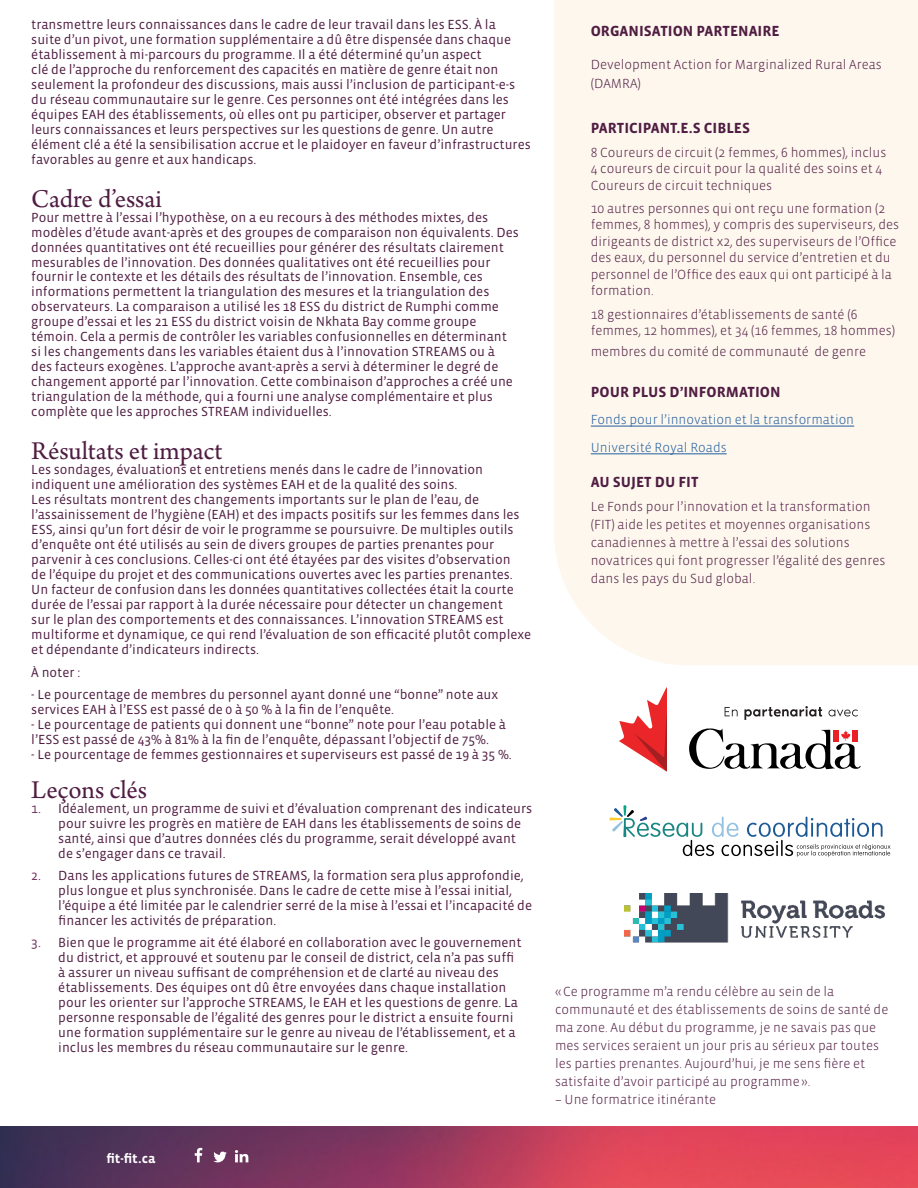
<style>
.page{position:relative;width:918px;height:1188px;background:#fff}
.page>*{position:absolute;margin:0;border:0;box-sizing:border-box;transform-origin:0 0}
.t1{font:27px "Arno Pro";letter-spacing:-.005em;color:#501d42}
.t2{font:700 15px "Vista Sans OTCE";color:#501d42}
.t3{font:13.5px/15px "Vista Sans OTCE";color:#501d42}
.t4{font:300 13.5px/18px "Vista Sans OTCE";color:#501d42}
.t5{font:300 13.5px/27.8px "Vista Sans OTCE";color:#215e9e}
.t6{font:700 13.5px "Vista Sans OTCE";color:#fff}
.s1{color:#71335f}
</style>
<div class="page">
<div style="left:554px;top:0;width:364px;height:665px;background:#fdf7ee"></div>
<hr style="left:591px;top:426px;width:263px;height:1px;background:#215e9e">
<hr style="left:591px;top:454px;width:136px;height:1px;background:#215e9e">
<img style="left:624px;top:893px;width:261px;height:49px">
<svg style="left:609px;top:805px;width:281px;height:52px"></svg>
<svg style="left:619px;top:687px;width:48px;height:84px"></svg>
<svg style="left:689px;top:706px;width:172px;height:64px"></svg>
<img style="left:0;top:1126px;width:918px;height:62px">
<svg style="left:213px;top:1152px;width:14px;height:10px"></svg>
<svg style="left:195px;top:1148px;width:7px;height:14px"></svg>
<svg style="left:235px;top:1150px;width:13px;height:12px"></svg>
<p class="t3" style="left:31px;top:17px;width:501px">transmettre leurs connaissances dans le cadre de leur travail dans les ESS. À la<br>suite d’un pivot, une formation supplémentaire a dû être dispensée dans chaque établissement à mi-parcours du programme. Il a été déterminé qu’un aspect<br>clé de l’approche du renforcement des capacités en matière de genre était non seulement la profondeur des discussions, mais aussi l’inclusion de participant-e-s du réseau communautaire sur le genre. Ces personnes ont été intégrées dans les équipes EAH des établissements, où elles ont pu participer, observer et partager leurs connaissances et leurs perspectives sur les questions de genre. Un autre élément clé a été la sensibilisation accrue et le plaidoyer en faveur d’infrastructures favorables au genre et aux handicaps.</p>
<h1 class="t1" style="left:31px;top:183px;width:132px">Cadre d’essai</h1>
<p class="t3" style="left:31px;top:209px;width:489px">Pour mettre à l’essai l’hypothèse, on a eu recours à des méthodes mixtes, des modèles d’étude avant-après et des groupes de comparaison non équivalents. Des données quantitatives ont été recueillies pour générer des résultats clairement mesurables de l’innovation. Des données qualitatives ont été recueillies pour fournir le contexte et les détails des résultats de l’innovation. Ensemble, ces informations permettent la triangulation des mesures et la triangulation des observateurs. La comparaison a utilisé les 18 ESS du district de Rumphi comme groupe d’essai et les 21 ESS du district voisin de Nkhata Bay comme groupe témoin. Cela a permis de contrôler les variables confusionnelles en déterminant si les changements dans les variables étaient dus à l’innovation STREAMS ou à des facteurs exogènes. L’approche avant-après a servi à déterminer le degré de changement apporté par l’innovation. Cette combinaison d’approches a créé une triangulation de la méthode, qui a fourni une analyse complémentaire et plus complète que les approches STREAM individuelles.</p>
<h1 class="t1" style="left:31px;top:436px;width:193px">Résultats et impact</h1>
<p class="t3" style="left:31px;top:462px;width:502px">Les sondages, évaluations et entretiens menés dans le cadre de l’innovation indiquent une amélioration des systèmes EAH et de la qualité des soins.<br>Les résultats montrent des changements importants sur le plan de l’eau, de l’assainissement de l’hygiène (EAH) et des impacts positifs sur les femmes dans les ESS, ainsi qu’un fort désir de voir le programme se poursuivre. De multiples outils d’enquête ont été utilisés au sein de divers groupes de parties prenantes pour parvenir à ces conclusions. Celles-ci ont été étayées par des visites d’observation<br>de l’équipe du projet et des communications ouvertes avec les parties prenantes.<br>Un facteur de confusion dans les données quantitatives collectées était la courte durée de l’essai par rapport à la durée nécessaire pour détecter un changement<br>sur le plan des comportements et des connaissances. L’innovation STREAMS est multiforme et dynamique, ce qui rend l’évaluation de son efficacité plutôt complexe et dépendante d’indicateurs indirects.</p>
<p class="t3" style="left:31px;top:665px;width:50px">À noter :</p>
<p class="t3" style="left:31px;top:687px;width:468px">- Le pourcentage de membres du personnel ayant donné une “bonne” note aux services EAH à l’ESS est passé de 0 à 50 % à la fin de l’enquête.</p>
<p class="t3" style="left:31px;top:717px;width:476px">- Le pourcentage de patients qui donnent une “bonne” note pour l’eau potable à l’ESS est passé de 43% à 81% à la fin de l’enquête, dépassant l’objectif de 75%.</p>
<p class="t3" style="left:31px;top:747px;width:482px">- Le pourcentage de femmes gestionnaires et superviseurs est passé de 19 à 35 %.</p>
<h1 class="t1" style="left:31px;top:775px;width:117px">Leçons clés</h1>
<p class="t3" style="left:58px;top:801px;width:476px;text-indent:-27px"><span class="s1">1.</span> Idéalement, un programme de suivi et d’évaluation comprenant des indicateurs pour suivre les progrès en matière de EAH dans les établissements de soins de santé, ainsi que d’autres données clés du programme, serait développé avant de s’engager dans ce travail.</p>
<p class="t3" style="left:58px;top:868px;width:475px;text-indent:-27px"><span class="s1">2.</span> Dans les applications futures de STREAMS, la formation sera plus approfondie, plus longue et plus synchronisée. Dans le cadre de cette mise à l’essai initial, l’équipe a été limitée par le calendrier serré de la mise à l’essai et l’incapacité de financer les activités de préparation.</p>
<p class="t3" style="left:58px;top:935px;width:465px;text-indent:-27px"><span class="s1">3.</span> Bien que le programme ait été élaboré en collaboration avec le gouvernement du district, et approuvé et soutenu par le conseil de district, cela n’a pas suffi à assurer un niveau suffisant de compréhension et de clarté au niveau des établissements. Des équipes ont dû être envoyées dans chaque installation pour les orienter sur l’approche STREAMS, le EAH et les questions de genre. La personne responsable de l’égalité des genres pour le district a ensuite fourni une formation supplémentaire sur le genre au niveau de l’établissement, et a inclus les membres du réseau communautaire sur le genre.</p>
<p class="t6" style="left:106px;top:1151px;width:51px">fit-fit.ca</p>
<p class="t2" style="left:591px;top:22px;width:190px">ORGANISATION PARTENAIRE</p>
<p class="t4" style="left:591px;top:54px;width:293px;line-height:19.5px">Development Action for Marginalized Rural Areas (DAMRA)</p>
<p class="t2" style="left:591px;top:120px;width:161px">PARTICIPANT.E.S CIBLES</p>
<p class="t4" style="left:591px;top:144px;width:297px;line-height:16.5px">8 Coureurs de circuit (2 femmes, 6 hommes), inclus<br>4 coureurs de circuit pour la qualité des soins et 4<br>Coureurs de circuit techniques</p>
<p class="t4" style="left:591px;top:200px;width:310px;line-height:16.5px">10 autres personnes qui ont reçu une formation (2 femmes, 8 hommes), y compris des superviseurs, des dirigeants de district x2, des superviseurs de l’Office des eaux, du personnel du service d’entretien et du personnel de l’Office des eaux qui ont participé à la formation.</p>
<p class="t4" style="left:591px;top:306px;width:306px;line-height:16.5px">18 gestionnaires d’établissements de santé (6 femmes, 12 hommes), et 34 (16 femmes, 18 hommes)</p>
<p class="t4" style="left:591px;top:342px;width:277px">membres du comité de communauté de genre</p>
<p class="t2" style="left:591px;top:383px;width:191px">POUR PLUS D’INFORMATION</p>
<p class="t5" style="left:591px;top:406px;width:265px">Fonds pour l’innovation et la transformation<br>Université Royal Roads</p>
<p class="t2" style="left:591px;top:473px;width:109px">AU SUJET DU FIT</p>
<p class="t4" style="left:591px;top:498px;width:296px">Le Fonds pour l’innovation et la transformation (FIT) aide les petites et moyennes organisations canadiennes à mettre à l’essai des solutions novatrices qui font progresser l’égalité des genres dans les pays du Sud global.</p>
<p class="t4" style="left:555px;top:983px;width:335px">«Ce programme m’a rendu célèbre au sein de la communauté et des établissements de soins de santé de ma zone. Au début du programme, je ne savais pas que mes services seraient un jour pris au sérieux par toutes les parties prenantes. Aujourd’hui, je me sens fière et satisfaite d’avoir participé au programme».</p>
<p class="t4" style="left:555px;top:1091px;width:163px">– Une formatrice itinérante</p>
</div>
